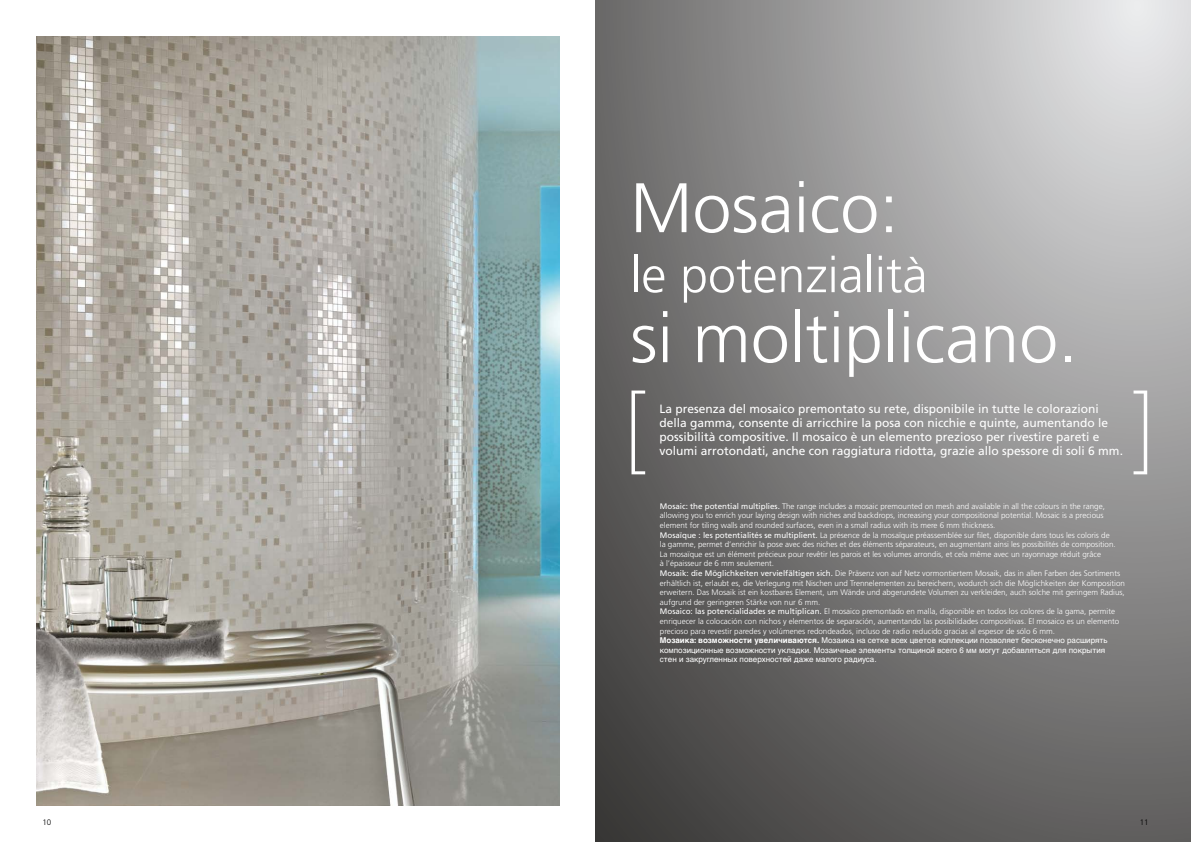
<style>
.page{position:relative;width:1191px;height:842px;background:#fff}
.page>*{position:absolute;margin:0;border:0;box-sizing:border-box;transform-origin:0 0}
.t1{font:300 70px "Frutiger LT Std";color:#fff}
.t2{font:300 50px "Frutiger LT Std";color:#fff}
.t3{font:12px/14px "Frutiger LT Std";color:#fff}
.t4{font:300 8px/9.6px "Frutiger LT Std";color:#fff}
.t5{font:8px/9.6px "Helvetica Cyr Upright";color:#fff}
.t6{font:300 8px "Frutiger LT Std";color:#000}
.s1{font-weight:400}
.s2{font-family:"Helvetica Cyr";font-weight:700}
</style>
<div class="page">
<svg style="left:595px;top:0;width:596px;height:842px;background:#858584"></svg>
<img style="left:36px;top:36px;width:523px;height:770px">
<svg style="left:1133px;top:390px;width:14px;height:84px"></svg>
<svg style="left:631px;top:390px;width:14px;height:84px"></svg>
<h1 class="t1" style="left:630px;top:168px;width:270px">Mosaico:</h1>
<h2 class="t2" style="left:630px;top:247px;width:299px">le potenzialità</h2>
<h1 class="t1" style="left:630px;top:298px;width:449px">si moltiplicano.</h1>
<p class="t3" style="left:659px;top:402px;width:465px">La presenza del mosaico premontato su rete, disponibile in tutte le colorazioni della gamma, consente di arricchire la posa con nicchie e quinte, aumentando le possibilità compositive. Il mosaico è un elemento prezioso per rivestire pareti e volumi arrotondati, anche con raggiatura ridotta, grazie allo spessore di soli 6 mm.</p>
<p class="t4" style="left:660px;top:501px;width:466px"><span class="s1">Mosaic: the potential multiplies.</span> The range includes a mosaic premounted on mesh and available in all the colours in the range, allowing you to enrich your laying design with niches and backdrops, increasing your compositional potential. Mosaic is a precious element for tiling walls and rounded surfaces, even in a small radius with its mere 6 mm thickness.<br><span class="s1">Mosaïque : les potentialités se multiplient.</span> La présence de la mosaïque préassemblée sur filet, disponible dans tous les coloris de<br>la gamme, permet d’enrichir la pose avec des niches et des éléments séparateurs, en augmentant ainsi les possibilités de composition.<br>La mosaïque est un élément précieux pour revêtir les parois et les volumes arrondis, et cela même avec un rayonnage réduit grâce<br>à l’épaisseur de 6 mm seulement.<br><span class="s1">Mosaik: die Möglichkeiten vervielfältigen sich.</span> Die Präsenz von auf Netz vormontiertem Mosaik, das in allen Farben des Sortiments erhältlich ist, erlaubt es, die Verlegung mit Nischen und Trennelementen zu bereichern, wodurch sich die Möglichkeiten der Komposition erweitern. Das Mosaik ist ein kostbares Element, um Wände und abgerundete Volumen zu verkleiden, auch solche mit geringem Radius, aufgrund der geringeren Stärke von nur 6 mm.<br><span class="s1">Mosaico: las potencialidades se multiplican.</span> El mosaico premontado en malla, disponible en todos los colores de la gama, permite enriquecer la colocación con nichos y elementos de separación, aumentando las posibilidades compositivas. El mosaico es un elemento precioso para revestir paredes y volúmenes redondeados, incluso de radio reducido gracias al espesor de sólo 6 mm.</p>
<p class="t5" style="left:660px;top:635px;width:449px"><span class="s2">Мозаика: возможности увеличиваются.</span> Мозаика на сетке всех цветов коллекции позволяет бесконечно расширять композиционные возможности укладки. Мозаичные элементы толщиной всего 6 мм могут добавляться для покрытия стен и закругленных поверхностей даже малого радиуса.</p>
<p class="t6" style="left:43px;top:817px;width:10px">10</p>
<p class="t6" style="left:1139px;top:817px;width:10px">11</p>
</div>
